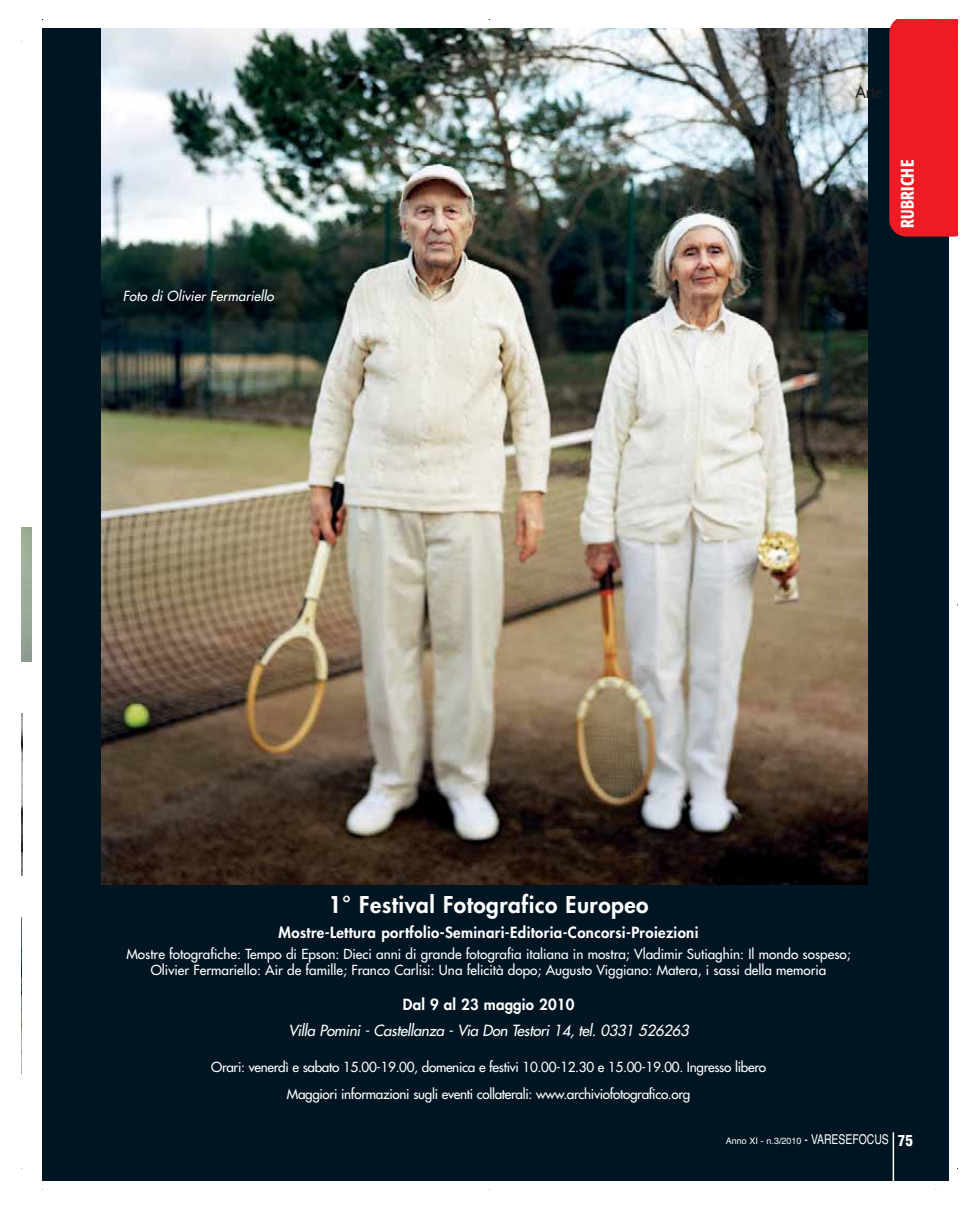
<style>
.page{position:relative;width:977px;height:1211px;background:#fff}
.page>*{position:absolute;margin:0;border:0;box-sizing:border-box;transform-origin:0 0}
.t1{font:800 22.5px "Futura";letter-spacing:.025em;color:#fff}
.t2{font:500 condensed 18px "Formata";letter-spacing:.02em;color:#fff;scale:.9 1}
.t3{font:16.5px "Futura";color:#231f20;scale:.9 1}
.t4{font:800 15px "Futura";letter-spacing:.025em;color:#fff}
.t5{font:italic 15px "Futura";color:#fff}
.t6{font:13.5px/16.5px "Futura";color:#fff;text-align:center}
.t7{font:13.5px/26.5px "Futura";letter-spacing:-.025em;color:#fff;text-align:center}
.t8{font:italic 13.5px "Futura";color:#fff}
.t9{font:9px "Helvetica";color:#fff}
.s1{font-size:13.5px}
.s2{font-weight:900;font-stretch:condensed;font-size:15px}
</style>
<div class="page">
<div style="left:43px;top:28px;width:905px;height:1153px;background:#001522"></div>
<img style="left:101px;top:28px;width:766px;height:856px">
<img style="left:21px;top:713px;width:2px;height:162px">
<img style="left:21px;top:917px;width:1px;height:156px">
<hr style="left:892px;top:1132px;width:2px;height:57px;background:#fff">
<div style="left:889px;top:20px;width:69px;height:216px;background:#ed1c24"></div>
<p class="t8" style="left:123px;top:289px;width:155px">Foto di Olivier Fermariello</p>
<p class="t3" style="left:855px;top:84px;width:31px">Arte</p>
<h2 class="t2" style="left:899px;top:228px;width:77px;rotate:-90deg">RUBRICHE</h2>
<h1 class="t1" style="left:328px;top:893px;width:321px">1° Festival Fotografico Europeo</h1>
<p class="t4" style="left:278px;top:925px;width:421px">Mostre-Lettura portfolio-Seminari-Editoria-Concorsi-Proiezioni</p>
<p class="t6" style="left:126px;top:946px;width:725px">Mostre fotografiche: Tempo di Epson: Dieci anni di grande fotografia italiana in mostra; Vladimir Sutiaghin: Il mondo sospeso;<br>Olivier Fermariello: Air de famille; Franco Carlisi: Una felicità dopo; Augusto Viggiano: Matera, i sassi della memoria</p>
<p class="t4" style="left:403px;top:997px;width:173px">Dal 9 al 23 maggio 2010</p>
<p class="t5" style="left:288px;top:1023px;width:404px">Villa Pomini - Castellanza - Via Don Testori 14, tel. 0331 526263</p>
<p class="t7" style="left:211px;top:1055px;width:556px">Orari: venerdì e sabato 15.00-19.00, domenica e festivi 10.00-12.30 e 15.00-19.00. Ingresso libero<br>Maggiori informazioni sugli eventi collaterali: www.archiviofotografico.org</p>
<p class="t9" style="left:725px;top:1137px;width:189px">Anno XI - n.3/2010 <span class="s1">- VARESEFOCUS</span> <span class="s2">75</span></p>
</div>
